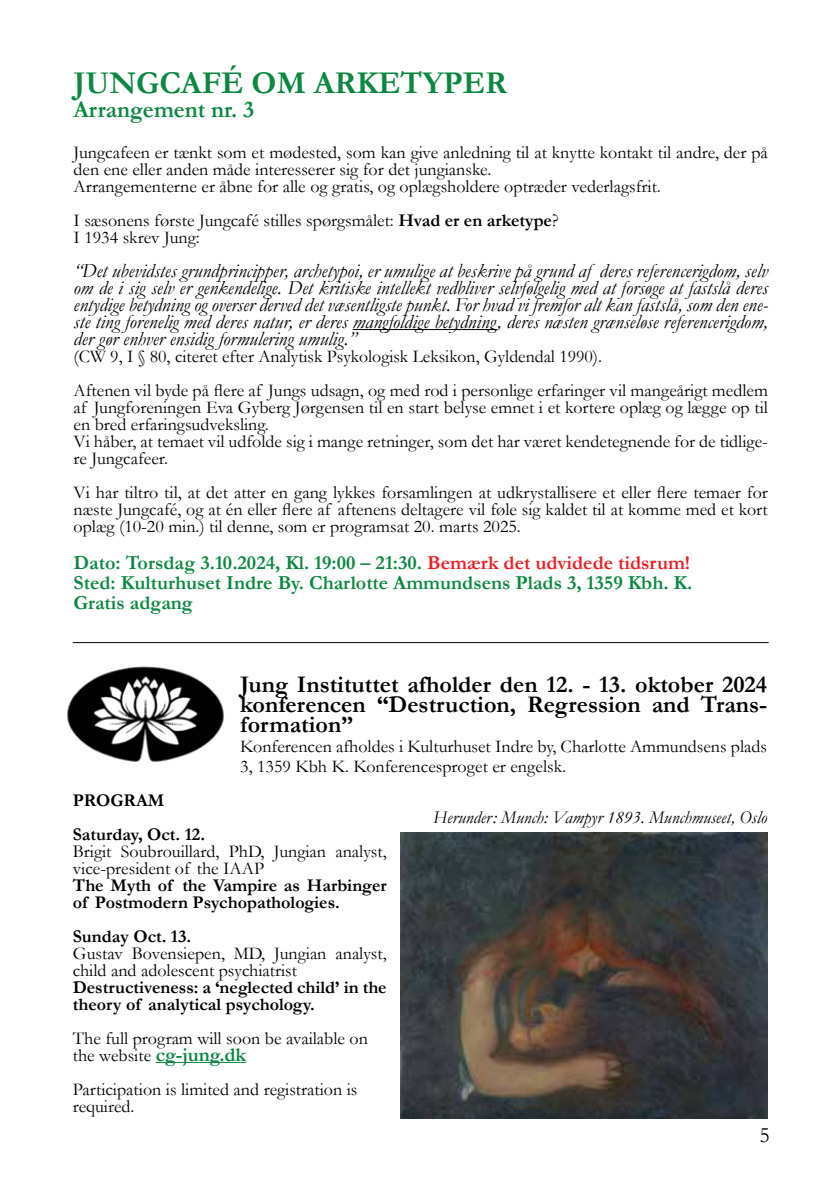
<style>
.page{position:relative;width:840px;height:1191px;background:#fff}
.page>*{position:absolute;margin:0;border:0;box-sizing:border-box;transform-origin:0 0}
.t1{font:700 32px "Garamond";color:#0e8743}
.t2{font:700 24px/20px "Garamond";color:#000;text-align:justify}
.t3{font:700 24px "Garamond";color:#0e8743}
.t4{font:22px "Garamond";color:#000}
.t5{font:italic 20px/17px "Garamond";color:#000;text-align:justify}
.t6{font:700 20px/20px "Garamond";color:#0e8743;text-align:justify}
.t7{font:18px/17px "Garamond";color:#000}
.t8{font:700 18px/17px "Garamond";color:#000}
.t9{font:italic 18px "Garamond";color:#000}
.s1{font-weight:700}
.s2{color:#ed1d24}
.s3{font-weight:700;font-size:20px;color:#0e8743}
</style>
<div class="page">
<hr style="left:156px;top:1062px;width:90px;height:1px;background:#0e8743">
<img style="left:67px;top:666px;width:157px;height:96px">
<hr style="left:352px;top:329px;width:145px;height:1px;background:#000">
<hr style="left:73px;top:642px;width:695px;height:1px;background:#000">
<img style="left:400px;top:833px;width:366px;height:285px">
<h1 class="t1" style="left:73px;top:61px;width:435px">JUNGCAFÉ OM ARKETYPER</h1>
<h2 class="t3" style="left:73px;top:93px;width:182px">Arrangement nr. 3</h2>
<p class="t7" style="left:73px;top:143px;width:695px">Jungcafeen er tænkt som et mødested, som kan give anledning til at knytte kontakt til andre, der på den ene eller anden måde interesserer sig for det jungianske.<br>Arrangementerne er åbne for alle og gratis, og oplægsholdere optræder vederlagsfrit.</p>
<p class="t7" style="left:73px;top:211px;width:486px">I sæsonens første Jungcafé stilles spørgsmålet: <span class="s1">Hvad er en arketype</span>?<br>I 1934 skrev Jung:</p>
<p class="t5" style="left:73px;top:262px;width:695px">“Det ubevidstes grundprincipper, archetypoi, er umulige at beskrive på grund af deres referencerigdom, selv om de i sig selv er genkendelige. Det kritiske intellekt vedbliver selvfølgelig med at forsøge at fastslå deres entydige betydning og overser derved det væsentligste punkt. For hvad vi fremfor alt kan fastslå, som den ene&shy;ste ting forenelig med deres natur, er deres mangfoldige betydning, deres næsten grænseløse referencerigdom, der gør enhver ensidig formulering umulig.”</p>
<p class="t7" style="left:73px;top:339px;width:695px;line-height:34px">(CW 9, I § 80, citeret efter Analytisk Psykologisk Leksikon, Gyldendal 1990).<br>Aftenen vil byde på flere af Jungs udsagn, og med rod i personlige erfaringer vil mangeårigt medlem</p>
<p class="t7" style="left:73px;top:398px;width:695px">af Jungforeningen Eva Gyberg Jørgensen til en start belyse emnet i et kortere oplæg og lægge op til en bred erfaringsudveksling.<br>Vi håber, at temaet vil udfolde sig i mange retninger, som det har været kendetegnende for de tidlige&shy;re Jungcafeer.</p>
<p class="t7" style="left:73px;top:483px;width:695px;text-align:justify">Vi har tiltro til, at det atter en gang lykkes forsamlingen at udkrystallisere et eller flere temaer for næste Jungcafé, og at én eller flere af aftenens deltagere vil føle sig kaldet til at komme med et kort oplæg (10-20 min.) til denne, som er programsat 20. marts 2025.</p>
<p class="t6" style="left:73px;top:553px;width:620px">Dato: Torsdag 3.10.2024, Kl. 19:00 – 21:30. <span class="s2">Bemærk det udvidede tidsrum!<br></span>Sted: Kulturhuset Indre By. Charlotte Ammundsens Plads 3, 1359 Kbh. K.<br>Gratis adgang</p>
<p class="t8" style="left:73px;top:791px;width:93px">PROGRAM</p>
<h2 class="t2" style="left:240px;top:674px;width:528px">Jung Instituttet afholder den 12. - 13. oktober 2024 konferencen “Destruction, Regression and Trans&shy;formation”</h2>
<p class="t7" style="left:240px;top:735px;width:528px;line-height:20px">Konferencen afholdes i Kulturhuset Indre by, Charlotte Ammundsens plads<br>3, 1359 Kbh K. Konferencesproget er engelsk.</p>
<p class="t8" style="left:73px;top:825px;width:134px">Saturday, Oct. 12.</p>
<p class="t7" style="left:73px;top:842px;width:315px">Brigit Soubrouillard, PhD, Jungian analyst, vice-president of the IAAP</p>
<p class="t8" style="left:73px;top:876px;width:315px">The Myth of the Vampire as Harbinger of Postmodern Psychopathologies.</p>
<p class="t8" style="left:73px;top:927px;width:120px">Sunday Oct. 13.</p>
<p class="t7" style="left:73px;top:944px;width:315px">Gustav Bovensiepen, MD, Jungian analyst, child and adolescent psychiatrist</p>
<p class="t8" style="left:73px;top:978px;width:315px">Destructiveness: a ‘neglected child’ in the theory of analytical psychology.</p>
<p class="t7" style="left:73px;top:1029px;width:296px">The full program will soon be available on the website <span class="s3">cg-jung.dk</span></p>
<p class="t7" style="left:73px;top:1080px;width:286px">Participation is limited and registration is required.</p>
<p class="t9" style="left:433px;top:805px;width:335px">Herunder: Munch: Vampyr 1893. Munchmuseet, Oslo</p>
<p class="t4" style="left:759px;top:1120px;width:12px">5</p>
</div>
